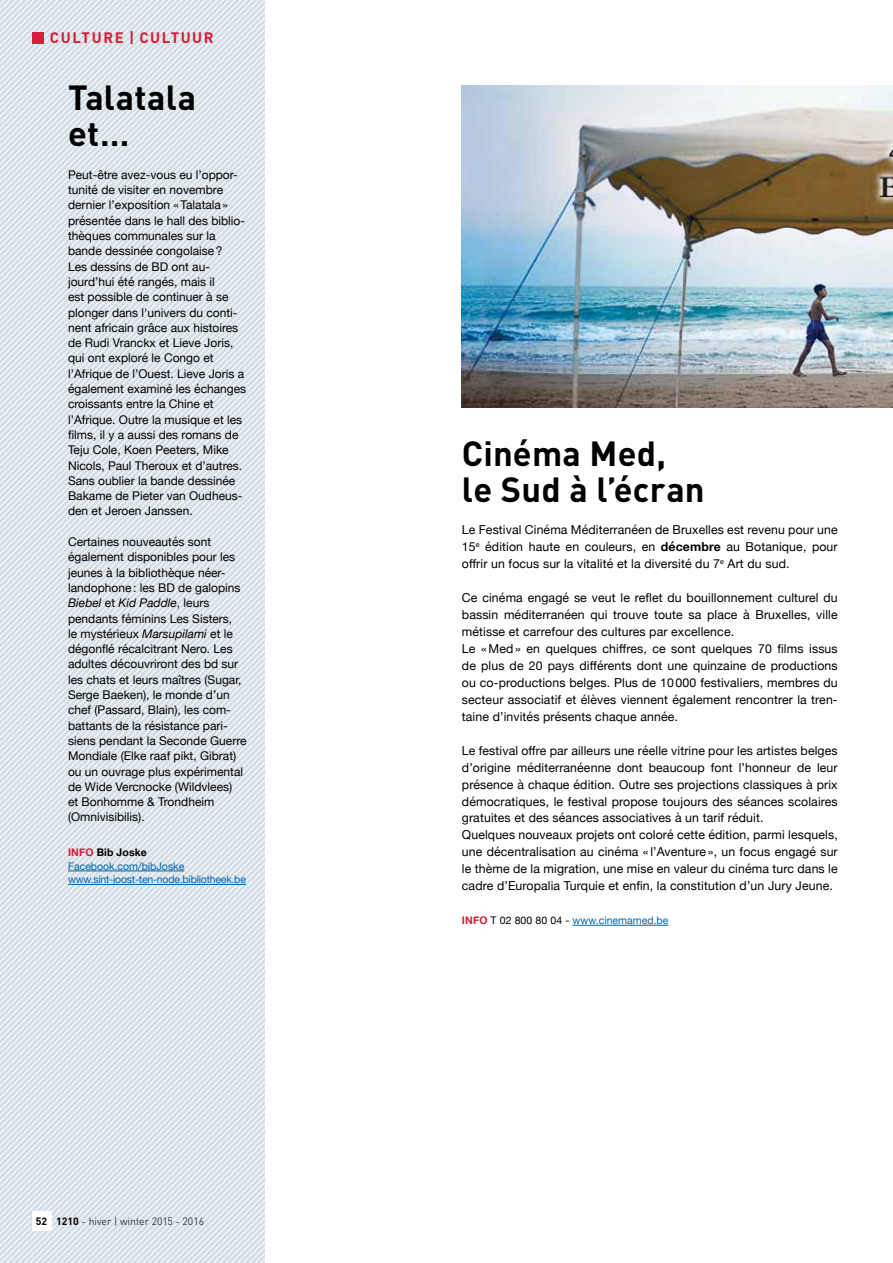
<style>
.page{position:relative;width:893px;height:1263px;background:#fff}
.page>*{position:absolute;margin:0;border:0;box-sizing:border-box;transform-origin:0 0}
.t1{font:700 34.5px/36px "DIN";letter-spacing:.005em;color:#000}
.t2{font:700 15px "DIN";color:#d41d3a}
.t3{font:12.3px/17px "Helvetica Neue";letter-spacing:.01em;color:#000}
.t4{font:12px/15.3px "Helvetica Neue";color:#000}
.t5{font:10.5px/13.5px "Helvetica Neue";letter-spacing:-.02em;color:#0064b1}
.t6{font:10.5px "Helvetica Neue";color:#0064b1}
.t7{font:300 10.5px "DIN";color:#000}
.s1{font-style:italic}
.s2{font-weight:700;color:#d41d3a}
.s3{font-weight:700;color:#000}
.s4{font-weight:700}
.s5{color:#000}
</style>
<div class="page">
<svg style="left:0;top:0;width:265px;height:671px"></svg>
<svg style="left:0;top:671px;width:265px;height:592px"></svg>
<div style="left:32px;top:32px;width:12px;height:12px;background:#d41d3a"></div>
<hr style="left:573px;top:925px;width:95px;height:1px;background:#0064b1">
<hr style="left:68px;top:871px;width:116px;height:1px;background:#0064b1">
<hr style="left:68px;top:884px;width:178px;height:1px;background:#0064b1">
<img style="left:462px;top:85px;width:431px;height:322px">
<div style="left:32px;top:1212px;width:19px;height:19px;background:#fff"></div>
<div style="left:32px;top:1211px;width:19px;height:19px;background:#fff"></div>
<p class="t2" style="left:50px;top:28px;width:11px">cultu</p>
<p class="t2" style="left:103px;top:28px;width:48px">re | cultuu</p>
<p class="t2" style="left:204px;top:28px;width:11px">r</p>
<h1 class="t1" style="left:68px;top:79px;width:130px">Talatala et…</h1>
<p class="t4" style="left:68px;top:168px;width:180px">Peut-être avez-vous eu l’oppor&shy;tunité de visiter en novembre dernier l’exposition «Talatala» présentée dans le hall des biblio&shy;thèques communales sur la bande dessinée congolaise?<br>Les dessins de BD ont au&shy;jourd’hui été rangés, mais il<br>est possible de continuer à se plonger dans l'univers du conti&shy;nent africain grâce aux histoires de Rudi Vranckx et Lieve Joris, qui ont exploré le Congo et l’Afrique de l’Ouest. Lieve Joris a également examiné les échanges croissants entre la Chine et l’Afrique. Outre la musique et les films, il y a aussi des romans de<br>Teju Cole, Koen Peeters, Mike<br>Nicols, Paul Theroux et d’autres.<br>Sans oublier la bande dessinée<br>Bakame de Pieter van Oudheus&shy;den et Jeroen Janssen.</p>
<p class="t4" style="left:68px;top:535px;width:180px">Certaines nouveautés sont également disponibles pour les jeunes à la bibliothèque néer&shy;landophone: les BD de galopins<br><span class="s1">Biebel</span> et <span class="s1">Kid Paddle</span>, leurs pendants féminins Les Sisters,<br>le mystérieux <span class="s1">Marsupilami</span> et le dégonflé récalcitrant Nero. Les adultes découvriront des bd sur les chats et leurs maîtres (Sugar,<br>Serge Baeken), le monde d’un chef (Passard, Blain), les com&shy;battants de la résistance pari&shy;siens pendant la Seconde Guerre<br>Mondiale (Elke raaf pikt, Gibrat) ou un ouvrage plus expérimental de Wide Vercnocke (Wildvlees)<br>et Bonhomme &amp; Trondheim (Omnivisibilis).</p>
<p class="t5" style="left:68px;top:846px;width:179px"><span class="s2">info</span> <span class="s3">Bib Joske<br></span>Facebook.com/bibJoske www.sint-joost-ten-node.bibliotheek.be</p>
<p class="t7" style="left:36px;top:1215px;width:170px"><span class="s4">52 1210</span> - hiver | winter 2015 - 2016</p>
<h1 class="t1" style="left:462px;top:434px;width:244px">Cinéma Med, le Sud à l’écran</h1>
<p class="t3" style="left:462px;top:522px;width:377px;text-align:justify">Le Festival Cinéma Méditerranéen de Bruxelles est revenu pour une 15<sup>e</sup> édition haute en couleurs, en <span class="s4">décembre</span> au Botanique, pour offrir un focus sur la vitalité et la diversité du 7<sup>e</sup> Art du sud.</p>
<p class="t3" style="left:462px;top:590px;width:377px">Ce cinéma engagé se veut le reflet du bouillonnement culturel du bassin méditerranéen qui trouve toute sa place à Bruxelles, ville métisse et carrefour des cultures par excellence.<br>Le «Med» en quelques chiffres, ce sont quelques 70 films issus de plus de 20 pays différents dont une quinzaine de productions ou co-productions belges. Plus de 10 000 festivaliers, membres du secteur associatif et élèves viennent également rencontrer la tren&shy;taine d’invités présents chaque année.</p>
<p class="t3" style="left:462px;top:742px;width:377px">Le festival offre par ailleurs une réelle vitrine pour les artistes belges d’origine méditerranéenne dont beaucoup font l’honneur de leur présence à chaque édition. Outre ses projections classiques à prix démocratiques, le festival propose toujours des séances scolaires gratuites et des séances associatives à un tarif réduit.<br>Quelques nouveaux projets ont coloré cette édition, parmi lesquels, une décentralisation au cinéma « l’Aventure », un focus engagé sur le thème de la migration, une mise en valeur du cinéma turc dans le cadre d’Europalia Turquie et enfin, la constitution d’un Jury Jeune.</p>
<p class="t6" style="left:462px;top:913px;width:208px"><span class="s2">info</span> <span class="s5">T 02 800 80 04 -</span> www.cinemamed.be</p>
</div>
